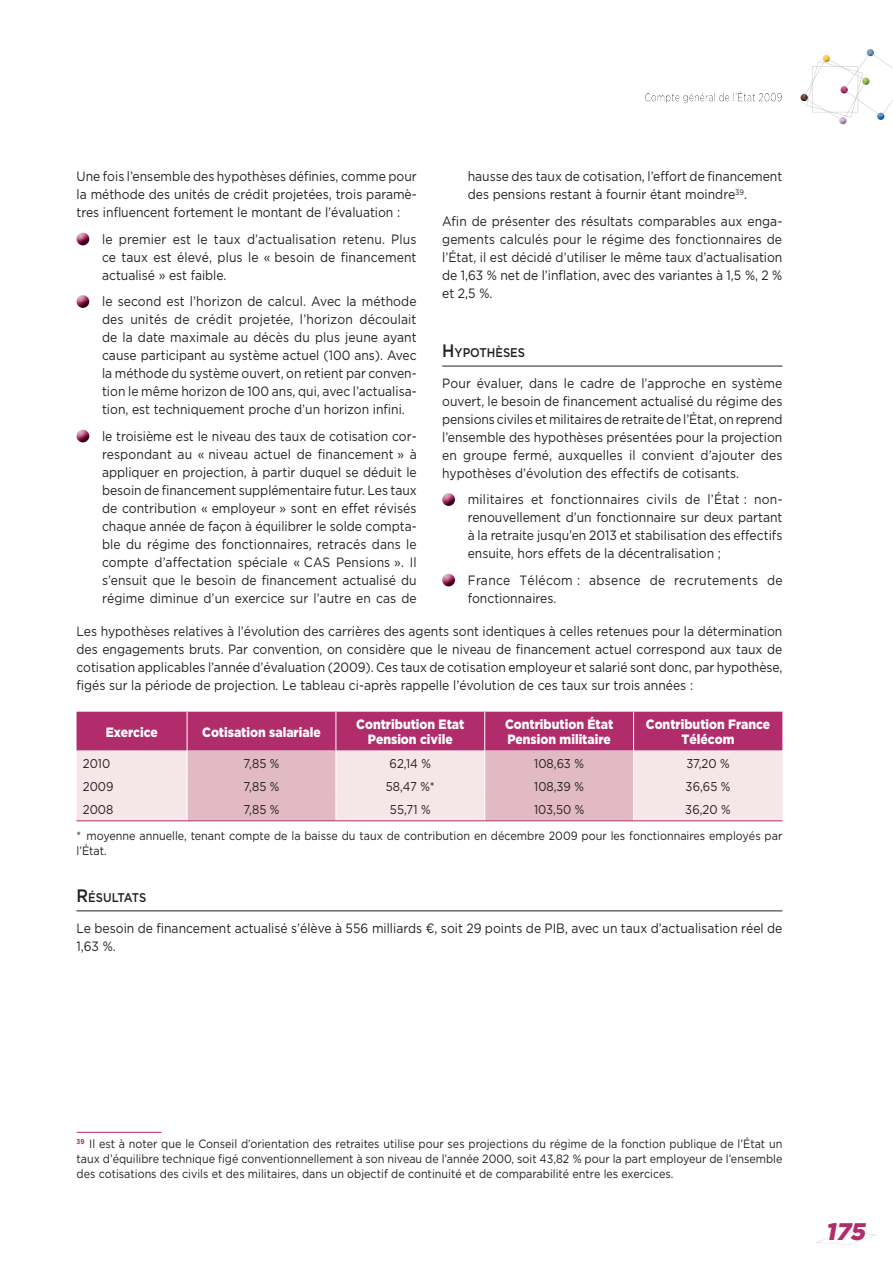
<style>
.page{position:relative;width:893px;height:1263px;background:#fff}
.page>*{position:absolute;margin:0;border:0;box-sizing:border-box;transform-origin:0 0}
.t1{font:italic 900 24px "Gotham";color:#b12c6b}
.t2{font:13.5px/18px "Gotham";color:#231f20;text-align:justify;scale:.9 1}
.t3{font:900 13.5px/15px "Gotham";color:#fff;text-align:center;scale:.9 1}
.t4{font:13.5px/18px "Gotham";letter-spacing:.025em;color:#231f20;scale:.9 1}
.t5{font:12.75px "Gotham";color:#231f20;scale:.9 1}
.t6{font:500 12.6px "Gotham";color:#231f20;scale:.9 1}
.t7{font:12px/15px "Gotham";color:#231f20;scale:.9 1}
.s1{font-size:18px}
</style>
<div class="page">
<svg style="left:816px;top:1232px;width:60px;height:13px"></svg>
<img style="left:645px;top:91px;width:137px;height:12px">
<svg style="left:800px;top:49px;width:93px;height:75px"></svg>
<svg style="left:77px;top:233px;width:12px;height:12px"></svg>
<svg style="left:77px;top:295px;width:12px;height:13px"></svg>
<svg style="left:77px;top:430px;width:12px;height:12px"></svg>
<hr style="left:442px;top:366px;width:340px;height:1px;background:#231f20">
<svg style="left:442px;top:493px;width:13px;height:13px"></svg>
<svg style="left:442px;top:574px;width:13px;height:12px"></svg>
<hr style="left:77px;top:910px;width:705px;height:1px;background:#231f20">
<svg style="left:77px;top:712px;width:705px;height:108px;background:#d798b2"></svg>
<hr style="left:77px;top:820px;width:110px;height:1px;background:#b12c6b">
<hr style="left:187px;top:820px;width:149px;height:1px;background:#b12c6b">
<hr style="left:336px;top:820px;width:149px;height:1px;background:#b12c6b">
<hr style="left:485px;top:820px;width:149px;height:1px;background:#b12c6b">
<hr style="left:634px;top:820px;width:148px;height:1px;background:#b12c6b">
<hr style="left:77px;top:1132px;width:85px;height:1px;background:#b12c6b">
<p class="t2" style="left:77px;top:167px;width:380px">Une fois l’ensemble des hypothèses définies, comme pour la méthode des unités de crédit projetées, trois paramè&shy;tres influencent fortement le montant de l’évaluation :</p>
<p class="t2" style="left:102px;top:230px;width:351px">le premier est le taux d’actualisation retenu. Plus ce taux est élevé, plus le « besoin de financement actualisé » est faible.</p>
<p class="t2" style="left:102px;top:292px;width:351px">le second est l’horizon de calcul. Avec la méthode des unités de crédit projetée, l’horizon découlait de la date maximale au décès du plus jeune ayant cause participant au système actuel (100 ans). Avec la méthode du système ouvert, on retient par conven&shy;tion le même horizon de 100 ans, qui, avec l’actualisa&shy;tion, est techniquement proche d’un horizon infini.</p>
<p class="t2" style="left:102px;top:427px;width:351px">le troisième est le niveau des taux de cotisation cor&shy;respondant au « niveau actuel de financement » à appliquer en projection, à partir duquel se déduit le besoin de financement supplémentaire futur. Les taux de contribution « employeur » sont en effet révisés chaque année de façon à équilibrer le solde compta&shy;ble du régime des fonctionnaires, retracés dans le compte d’affectation spéciale « CAS Pensions ». Il s’ensuit que le besoin de financement actualisé du régime diminue d’un exercice sur l’autre en cas de</p>
<p class="t2" style="left:468px;top:167px;width:351px">hausse des taux de cotisation, l’effort de financement des pensions restant à fournir étant moindre<sup>39</sup>.</p>
<p class="t2" style="left:442px;top:212px;width:379px">Afin de présenter des résultats comparables aux enga&shy;gements calculés pour le régime des fonctionnaires de l’État, il est décidé d’utiliser le même taux d’actualisation de 1,63 % net de l’inflation, avec des variantes à 1,5 %, 2 % et 2,5 %.</p>
<p class="t6" style="left:442px;top:346px;width:94px"><span class="s1">H</span>YPOTHÈSES</p>
<p class="t2" style="left:442px;top:374px;width:380px">Pour évaluer, dans le cadre de l’approche en système ouvert, le besoin de financement actualisé du régime des pensions civiles et militaires de retraite de l’État, on reprend l’ensemble des hypothèses présentées pour la projection en groupe fermé, auxquelles il convient d’ajouter des hypothèses d’évolution des effectifs de cotisants.</p>
<p class="t2" style="left:468px;top:490px;width:351px">militaires et fonctionnaires civils de l’État : non&shy;renouvellement d’un fonctionnaire sur deux partant à la retraite jusqu’en 2013 et stabilisation des effectifs ensuite, hors effets de la décentralisation ;</p>
<p class="t4" style="left:468px;top:571px;width:351px">France Télécom : absence de recrutements de fonctionnaires.</p>
<p class="t2" style="left:77px;top:622px;width:786px">Les hypothèses relatives à l’évolution des carrières des agents sont identiques à celles retenues pour la détermination des engagements bruts. Par convention, on considère que le niveau de financement actuel correspond aux taux de cotisation applicables l’année d’évaluation (2009). Ces taux de cotisation employeur et salarié sont donc, par hypothèse, figés sur la période de projection. Le tableau ci-après rappelle l’évolution de ces taux sur trois années :</p>
<p class="t3" style="left:106px;top:724px;width:59px">Exercice</p>
<p class="t3" style="left:202px;top:724px;width:133px">Cotisation salariale</p>
<p class="t3" style="left:356px;top:717px;width:122px">Contribution Etat<br>Pension civile</p>
<p class="t3" style="left:505px;top:717px;width:122px;text-align:left">Contribution État<br>Pension militaire</p>
<p class="t3" style="left:646px;top:717px;width:139px">Contribution France<br>Télécom</p>
<p class="t5" style="left:83px;top:756px;width:32px">2010</p>
<p class="t5" style="left:244px;top:756px;width:41px">7,85 %</p>
<p class="t5" style="left:390px;top:756px;width:47px">62,14 %</p>
<p class="t5" style="left:534px;top:756px;width:57px">108,63 %</p>
<p class="t5" style="left:686px;top:756px;width:50px">37,20 %</p>
<p class="t5" style="left:83px;top:779px;width:36px">2009</p>
<p class="t5" style="left:244px;top:779px;width:41px">7,85 %</p>
<p class="t5" style="left:386px;top:779px;width:56px">58,47 %*</p>
<p class="t5" style="left:534px;top:779px;width:57px">108,39 %</p>
<p class="t5" style="left:686px;top:779px;width:51px">36,65 %</p>
<p class="t5" style="left:83px;top:803px;width:35px">2008</p>
<p class="t5" style="left:244px;top:803px;width:41px">7,85 %</p>
<p class="t5" style="left:390px;top:803px;width:47px">55,71 %</p>
<p class="t5" style="left:534px;top:803px;width:57px">103,50 %</p>
<p class="t5" style="left:685px;top:803px;width:52px">36,20 %</p>
<p class="t7" style="left:77px;top:828px;width:786px">* moyenne annuelle, tenant compte de la baisse du taux de contribution en décembre 2009 pour les fonctionnaires employés par l’État.</p>
<p class="t6" style="left:77px;top:890px;width:79px"><span class="s1">R</span>ÉSULTATS</p>
<p class="t2" style="left:77px;top:919px;width:786px">Le besoin de financement actualisé s’élève à 556 milliards ¤, soit 29 points de PIB, avec un taux d’actualisation réel de<br>1,63 %.</p>
<p class="t7" style="left:77px;top:1135px;width:786px;text-align:justify"><sup>39</sup> Il est à noter que le Conseil d’orientation des retraites utilise pour ses projections du régime de la fonction publique de l’État un taux d’équilibre technique figé conventionnellement à son niveau de l’année 2000, soit 43,82 % pour la part employeur de l’ensemble des cotisations des civils et des militaires, dans un objectif de continuité et de comparabilité entre les exercices.</p>
<h1 class="t1" style="left:826px;top:1218px;width:46px">175</h1>
</div>
